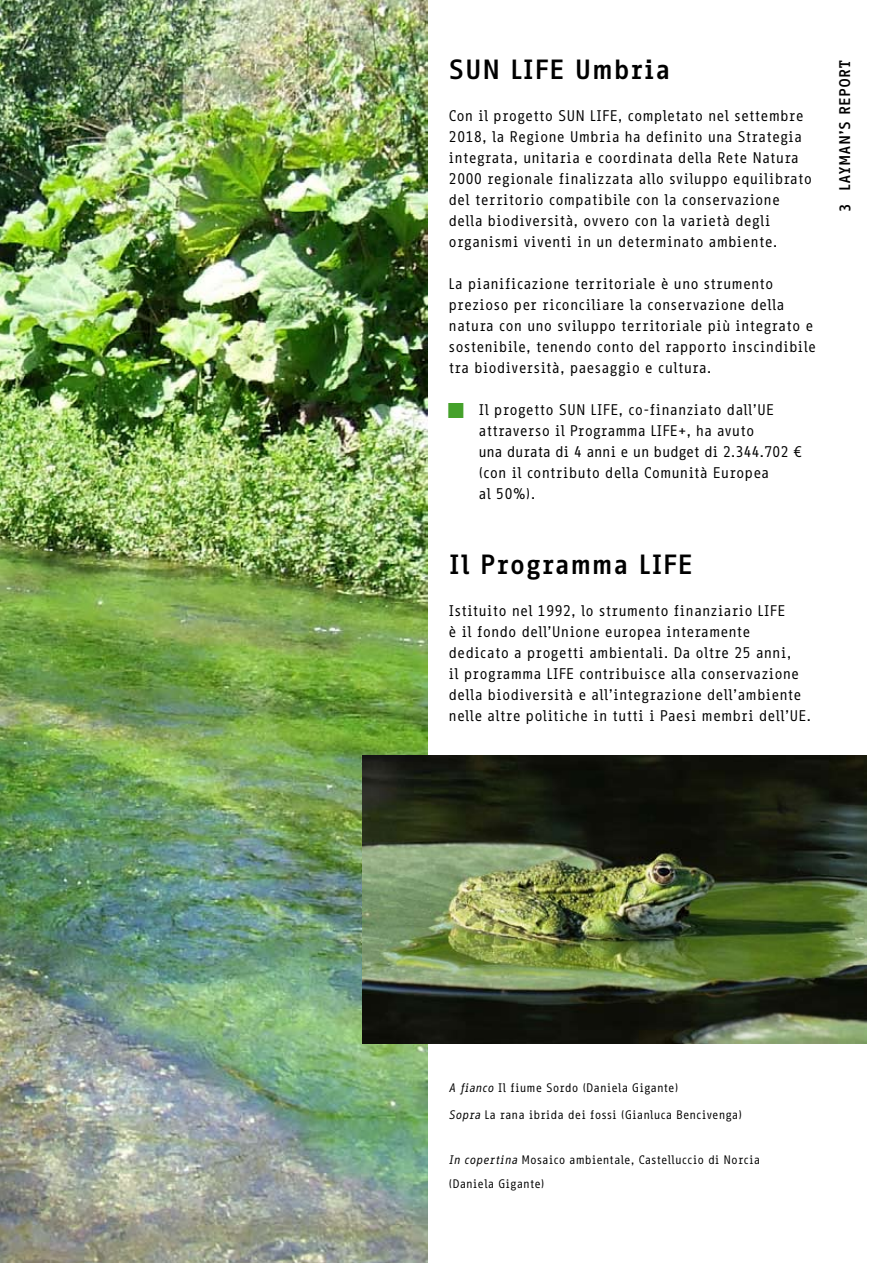
<style>
.page{position:relative;width:893px;height:1263px;background:#fff}
.page>*{position:absolute;margin:0;border:0;box-sizing:border-box;transform-origin:0 0}
.t1{font:700 27px "Info Office";color:#000}
.t2{font:15px/21px "Info Office";color:#000}
.t3{font:700 15px "Info Office";color:#000}
.t4{font:12px/24px "Info Office";color:#000}
.s1{font-family:"Info Office Numbers Two";color:#45a12b}
.s2{font-style:italic}
</style>
<div class="page">
<img style="left:0;top:0;width:427px;height:1263px">
<img style="left:363px;top:756px;width:504px;height:288px">
<h1 class="t1" style="left:449px;top:54px;width:224px">SUN LIFE Umbria</h1>
<p class="t2" style="left:449px;top:105px;width:365px">Con il progetto SUN LIFE, completato nel settembre 2018, la Regione Umbria ha definito una Strategia integrata, unitaria e coordinata della Rete Natura 2000 regionale finalizzata allo sviluppo equilibrato del territorio compatibile con la conservazione della biodiversità, ovvero con la varietà degli organismi viventi in un determinato ambiente.</p>
<p class="t2" style="left:449px;top:273px;width:369px">La pianificazione territoriale è uno strumento prezioso per riconciliare la conservazione della natura con uno sviluppo territoriale più integrato e sostenibile, tenendo conto del rapporto inscindibile tra biodiversità, paesaggio e cultura.</p>
<p class="t2" style="left:478px;top:399px;width:326px;text-indent:-30px"><span class="s1">w</span> Il progetto SUN LIFE, co-finanziato dall’UE attraverso il Programma LIFE+, ha avuto<br>una durata di 4 anni e un budget di 2.344.702 ¤ (con il contributo della Comunità Europea<br>al 50%).</p>
<h1 class="t1" style="left:449px;top:549px;width:246px">Il Programma LIFE</h1>
<p class="t2" style="left:449px;top:600px;width:364px">Istituito nel 1992, lo strumento finanziario LIFE<br>è il fondo dell’Unione europea interamente dedicato a progetti ambientali. Da oltre 25 anni,<br>il programma LIFE contribuisce alla conservazione della biodiversità e all’integrazione dell’ambiente nelle altre politiche in tutti i Paesi membri dell’UE.</p>
<p class="t3" style="left:836px;top:191px;width:130px;rotate:-90deg">Layman’s Report</p>
<p class="t3" style="left:836px;top:212px;width:10px;rotate:-90deg">3</p>
<p class="t4" style="left:449px;top:1075px;width:231px"><span class="s2">A fianco</span> Il fiume Sordo (Daniela Gigante)</p>
<p class="t4" style="left:449px;top:1102px;width:295px"><span class="s2">Sopra</span> La rana ibrida dei fossi (Gianluca Bencivenga)</p>
<p class="t4" style="left:449px;top:1147px;width:313px"><span class="s2">In copertina</span> Mosaico ambientale, Castelluccio di Norcia (Daniela Gigante)</p>
</div>
